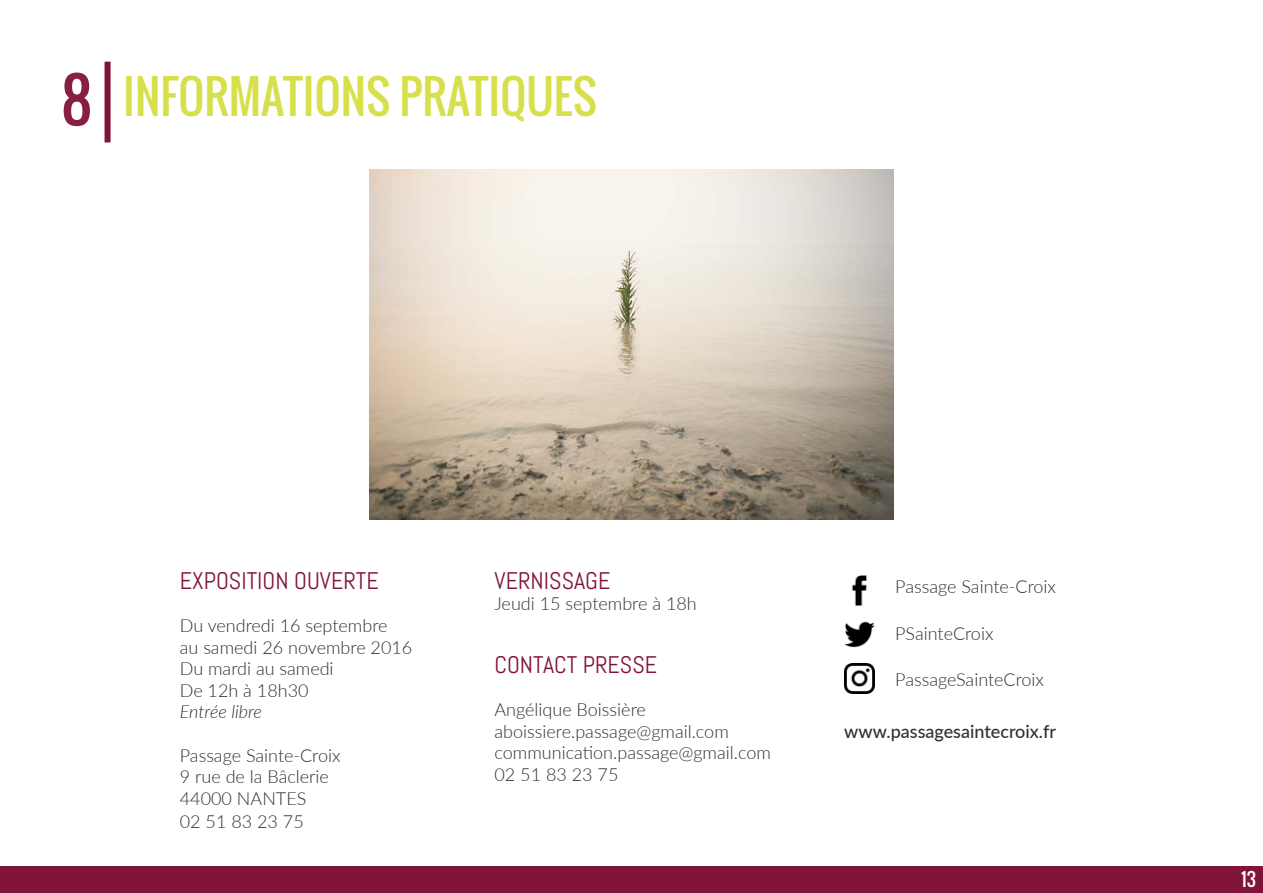
<style>
.page{position:relative;width:1263px;height:893px;background:#fff}
.page>*{position:absolute;margin:0;border:0;box-sizing:border-box;transform-origin:0 0}
.t1{font:60px "Oswald";color:#871f41}
.t2{font:45px "Oswald";color:#d7e04a}
.t3{font:24px "Abel";color:#81133b}
.t4{font:300 18px "Lato";color:#312f30}
.t5{font:500 18px "Lato";color:#312f30}
.t6{font:italic 300 18px "Lato";letter-spacing:-.005em;color:#312f30}
.t7{font:18px "Oswald";color:#fff}
</style>
<div class="page">
<div style="left:0;top:866px;width:1263px;height:27px;background:#81133b"></div>
<div style="left:105px;top:62px;width:6px;height:80px;background:#81133b"></div>
<img style="left:851px;top:576px;width:16px;height:30px">
<img style="left:844px;top:663px;width:30px;height:31px">
<img style="left:844px;top:621px;width:30px;height:27px">
<img style="left:370px;top:170px;width:523px;height:350px">
<p class="t1" style="left:62px;top:55px;width:31px">8</p>
<p class="t2" style="left:123px;top:63px;width:475px">INFORMATIONS PRATIQUES</p>
<p class="t3" style="left:180px;top:565px;width:200px">EXPOSITION OUVERTE</p>
<p class="t4" style="left:180px;top:613px;width:209px">Du vendredi 16 septembre</p>
<p class="t4" style="left:180px;top:634px;width:234px">au samedi 26 novembre 2016</p>
<p class="t4" style="left:180px;top:656px;width:155px">Du mardi au samedi</p>
<p class="t4" style="left:180px;top:678px;width:130px">De 12h à 18h30</p>
<p class="t6" style="left:180px;top:699px;width:84px">Entrée libre</p>
<p class="t4" style="left:180px;top:742px;width:162px">Passage Sainte-Croix</p>
<p class="t4" style="left:180px;top:764px;width:151px">9 rue de la Bâclerie</p>
<p class="t4" style="left:180px;top:786px;width:128px">44000 NANTES</p>
<p class="t4" style="left:180px;top:809px;width:125px">02 51 83 23 75</p>
<p class="t3" style="left:494px;top:565px;width:117px">VERNISSAGE</p>
<p class="t4" style="left:494px;top:591px;width:204px">Jeudi 15 septembre à 18h</p>
<p class="t3" style="left:494px;top:650px;width:164px">CONTACT PRESSE</p>
<p class="t4" style="left:494px;top:697px;width:153px">Angélique Boissière</p>
<p class="t4" style="left:494px;top:718px;width:236px">aboissiere.passage@gmail.com</p>
<p class="t4" style="left:494px;top:740px;width:278px">communication.passage@gmail.com</p>
<p class="t4" style="left:494px;top:762px;width:125px">02 51 83 23 75</p>
<p class="t4" style="left:895px;top:574px;width:162px">Passage Sainte-Croix</p>
<p class="t4" style="left:895px;top:621px;width:100px">PSainteCroix</p>
<p class="t4" style="left:895px;top:667px;width:150px">PassageSainteCroix</p>
<p class="t5" style="left:844px;top:718px;width:213px">www.passagesaintecroix.fr</p>
<p class="t7" style="left:1241px;top:865px;width:16px">13</p>
</div>
